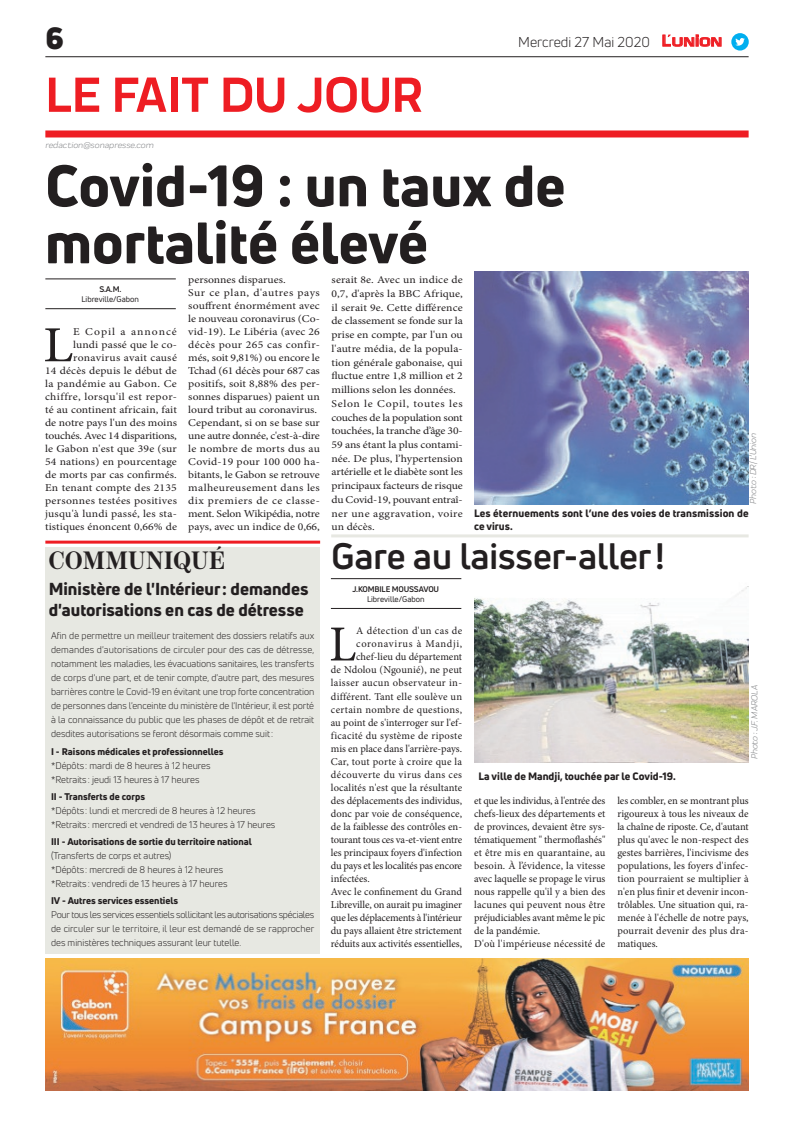
<style>
.page{position:relative;width:794px;height:1129px;background:#fff}
.page>*{position:absolute;margin:0;border:0;box-sizing:border-box;transform-origin:0 0}
.t1{font:800 57px/57px "Uni Neue";color:#231f20}
.t2{font:700 51px "Praktika";color:#ee1d23}
.t3{font:50.5px "Minion Pro";color:#231f20;scale:1.11 1}
.t4{font:50.5px "Minion Pro";color:#231f20}
.t5{font:700 36px "Uni Neue";color:#231f20}
.t6{font:900 30px "Uni Neue";color:#231f20}
.t7{font:600 25px "Scotch Deck";color:#231f20}
.t8{font:800 17px/20.4px "Uni Neue";color:#231f20}
.t9{font:14px "Uni Neue";color:#231f20}
.t10{font:10.5px/13px "Minion Pro";color:#231f20;scale:1.11 1}
.t11{font:10.5px/13px "Minion Pro";color:#231f20}
.t12{font:800 10.5px/12.6px "Uni Neue";letter-spacing:.01em;color:#231f20}
.t13{font:10.5px "Minion Pro";letter-spacing:.03em;color:#231f20}
.t14{font:10.5px "Minion Pro";letter-spacing:-.02em;color:#231f20}
.t15{font:10.5px "Minion Pro";letter-spacing:.02em;color:#231f20}
.t16{font:10.5px "Minion Pro";letter-spacing:.025em;color:#231f20}
.t17{font:10.5px "Minion Pro";letter-spacing:.035em;color:#231f20}
.t18{font:10.5px "Minion Pro";letter-spacing:.06em;color:#231f20}
.t19{font:9.5px/14px "Uni Neue";color:#231f20}
.t20{font:800 9.5px "Uni Neue";color:#231f20}
.t21{font:italic 9px "Praktika";color:#818386}
.t22{font:8px "Uni Neue";color:#231f20}
.t23{font:700 8px "Uni Neue";letter-spacing:-.02em;color:#231f20}
.s1{font-family:"Eurostile";font-weight:600;font-size:14.9px;color:#ee1d23}
.s2{font-family:"Eurostile";font-weight:600;font-size:11.4px;color:#ee1d23}
</style>
<div class="page">
<hr style="left:45px;top:56px;width:703px;height:1px;background:#231f20">
<div style="left:45px;top:130px;width:703px;height:7px;background:#ee1d23"></div>
<svg style="left:662px;top:34px;width:60px;height:13px"></svg>
<div style="left:731px;top:33px;width:17px;height:18px;background:#00aeef;border-radius:50%"></div>
<svg style="left:735px;top:38px;width:10px;height:8px"></svg>
<div style="left:45px;top:547px;width:275px;height:405px;background:#e7e8e2"></div>
<hr style="left:45px;top:540px;width:275px;height:3px;background:#ee1d23">
<img style="left:45px;top:958px;width:703px;height:132px">
<hr style="left:45px;top:308px;width:131px;height:1px;background:#231f20">
<hr style="left:45px;top:279px;width:131px;height:1px;background:#231f20">
<hr style="left:331px;top:608px;width:130px;height:1px;background:#231f20">
<hr style="left:331px;top:578px;width:130px;height:1px;background:#231f20">
<img style="left:474px;top:586px;width:274px;height:176px">
<img style="left:474px;top:271px;width:274px;height:233px">
<hr style="left:331px;top:534px;width:417px;height:3px;background:#e7e8e2">
<h3 class="t6" style="left:45px;top:17px;width:20px">6</h3>
<h2 class="t2" style="left:45px;top:54px;width:378px">LE FAIT DU JOUR</h2>
<p class="t21" style="left:45px;top:138px;width:110px">redaction@sonapresse.com</p>
<h3 class="t9" style="left:518px;top:33px;width:205px">Mercredi 27 Mai 2020 <span class="s1">L</span><span class="s2">UNION</span></h3>
<h1 class="t1" style="left:45px;top:156px;width:522px">Covid-19 : un taux de mortalité élevé</h1>
<p class="t23" style="left:99px;top:284px;width:23px">S.A.M.</p>
<p class="t22" style="left:82px;top:294px;width:59px">Libreville/Gabon</p>
<p class="t10" style="left:188px;top:273px;width:120px">personnes disparues.<br>Sur ce plan, d'autres pays souffrent énormément avec le nouveau coronavirus (Co&shy;vid-19). Le Libéria (avec 26 décès pour 265 cas confir&shy;més, soit 9,81%) ou encore le<br>Tchad (61 décès pour 687 cas positifs, soit 8,88% des per&shy;sonnes disparues) paient un lourd tribut au coronavirus.<br>Cependant, si on se base sur une autre donnée, c'est-à-dire le nombre de morts dus au<br>Covid-19 pour 100 000 ha&shy;bitants, le Gabon se retrouve malheureusement dans les dix premiers de ce classe&shy;ment. Selon Wikipédia, notre pays, avec un indice de 0,66,</p>
<p class="t10" style="left:331px;top:273px;width:120px;line-height:13.7px">serait 8e. Avec un indice de<br>0,7, d'après la BBC Afrique, il serait 9e. Cette différence de classement se fonde sur la prise en compte, par l'un ou l'autre média, de la popula&shy;tion générale gabonaise, qui fluctue entre 1,8 million et 2 millions selon les données.<br>Selon le Copil, toutes les couches de la population sont touchées, la tranche d’âge 30-<br>59 ans étant la plus contami&shy;née. De plus, l’hypertension artérielle et le diabète sont les principaux facteurs de risque du Covid-19, pouvant entraî&shy;ner une aggravation, voire un décès.</p>
<p class="t10" style="left:45px;top:325px;width:120px;text-align:right">E Copil a annoncé<br>lundi passé que le co&shy;ronavirus avait causé<br>14 décès depuis le début de la pandémie au Gabon. Ce chiffre, lorsqu'il est repor&shy;té au continent africain, fait de notre pays l'un des moins touchés. Avec 14 disparitions, le Gabon n'est que 39e (sur<br>54 nations) en pourcentage de morts par cas confirmés.<br>En tenant compte des 2135 personnes testées positives jusqu'à lundi passé, les sta&shy;tistiques énoncent 0,66% de</p>
<h3 class="t3" style="left:43px;top:311px;width:29px">L</h3>
<p class="t21" style="left:746px;top:503px;width:73px;rotate:-90deg">Photo : DR/ L’Union</p>
<p class="t12" style="left:474px;top:507px;width:276px">Les éternuements sont l’une des voies de transmission de ce virus.</p>
<h3 class="t7" style="left:48px;top:546px;width:178px">COMMUNIQUÉ</h3>
<h3 class="t8" style="left:49px;top:578px;width:261px">Ministère de l'Intérieur: demandes d'autorisations en cas de détresse</h3>
<p class="t19" style="left:51px;top:628px;width:265px;text-align:justify">Afin de permettre un meilleur traitement des dossiers relatifs aux demandes d'autorisations de circuler pour des cas de détresse, notamment les maladies, les évacuations sanitaires, les transferts de corps d'une part, et de tenir compte, d'autre part, des mesures barrières contre le Covid-19 en évitant une trop forte concentration de personnes dans l'enceinte du ministère de l'Intérieur, il est porté à la connaissance du public que les phases de dépôt et de retrait desdites autorisations se feront désormais comme suit:</p>
<p class="t20" style="left:51px;top:745px;width:174px">I - Raisons médicales et professionnelles</p>
<p class="t19" style="left:51px;top:758px;width:161px">*Dépôts : mardi de 8 heures à 12 heures *Retraits : jeudi 13 heures à 17 heures</p>
<p class="t20" style="left:51px;top:790px;width:96px">II - Transferts de corps</p>
<p class="t19" style="left:51px;top:803px;width:226px">*Dépôts : lundi et mercredi de 8 heures à 12 heures *Retraits : mercredi et vendredi de 13 heures à 17 heures</p>
<p class="t20" style="left:51px;top:835px;width:202px">III - Autorisations de sortie du territoire national</p>
<p class="t19" style="left:51px;top:848px;width:178px">(Transferts de corps et autres)<br>*Dépôts : mercredi de 8 heures à 12 heures *Retraits : vendredi de 13 heures à 17 heures</p>
<p class="t20" style="left:51px;top:894px;width:129px">IV - Autres services essentiels</p>
<p class="t19" style="left:51px;top:907px;width:265px;text-align:justify">Pour tous les services essentiels sollicitant les autorisations spéciales de circuler sur le territoire, il leur est demandé de se rapprocher des ministères techniques assurant leur tutelle.</p>
<h3 class="t5" style="left:331px;top:533px;width:335px">Gare au laisser-aller!</h3>
<p class="t23" style="left:352px;top:583px;width:88px">J.KOMBILE MOUSSAVOU</p>
<p class="t22" style="left:367px;top:594px;width:59px">Libreville/Gabon</p>
<h3 class="t4" style="left:329px;top:610px;width:29px">L</h3>
<p class="t13" style="left:356px;top:624px;width:107px">A détection d'un cas de</p>
<p class="t18" style="left:356px;top:637px;width:107px">coronavirus à Mandji,</p>
<p class="t11" style="left:356px;top:650px;width:107px">chef-lieu du département</p>
<p class="t11" style="left:331px;top:663px;width:133px">de Ndolou (Ngounié), ne peut</p>
<p class="t13" style="left:331px;top:676px;width:133px">laisser aucun observateur in-</p>
<p class="t15" style="left:331px;top:689px;width:133px">différent. Tant elle soulève un</p>
<p class="t13" style="left:331px;top:702px;width:133px">certain nombre de questions,</p>
<p class="t11" style="left:331px;top:715px;width:133px">au point de s'interroger sur l'ef-</p>
<p class="t16" style="left:331px;top:728px;width:133px">ficacité du système de riposte</p>
<p class="t11" style="left:331px;top:741px;width:133px">mis en place dans l'arrière-pays.</p>
<p class="t11" style="left:331px;top:754px;width:133px">Car, tout porte à croire que la</p>
<p class="t17" style="left:331px;top:767px;width:133px">découverte du virus dans ces</p>
<p class="t11" style="left:331px;top:780px;width:133px">localités n'est que la résultante</p>
<p class="t11" style="left:331px;top:793px;width:133px">des déplacements des individus,</p>
<p class="t11" style="left:331px;top:806px;width:133px">donc par voie de conséquence,</p>
<p class="t11" style="left:331px;top:819px;width:133px">de la faiblesse des contrôles en-</p>
<p class="t14" style="left:331px;top:832px;width:133px">tourant tous ces va-et-vient entre</p>
<p class="t11" style="left:331px;top:845px;width:133px">les principaux foyers d'infection</p>
<p class="t11" style="left:331px;top:858px;width:133px">du pays et les localités pas encore</p>
<p class="t11" style="left:331px;top:871px;width:40px">infectées.</p>
<p class="t11" style="left:331px;top:884px;width:133px">Avec le confinement du Grand</p>
<p class="t11" style="left:331px;top:897px;width:133px">Libreville, on aurait pu imaginer</p>
<p class="t14" style="left:331px;top:910px;width:133px">que les déplacements à l'intérieur</p>
<p class="t11" style="left:331px;top:923px;width:133px">du pays allaient être strictement</p>
<p class="t11" style="left:331px;top:936px;width:133px">réduits aux activités essentielles,</p>
<p class="t12" style="left:478px;top:769px;width:199px">La ville de Mandji, touchée par le Covid-19.</p>
<p class="t21" style="left:748px;top:759px;width:76px;rotate:-90deg">Photo : J.F. MAROLA</p>
<p class="t11" style="left:474px;top:793px;width:133px">et que les individus, à l'entrée des chefs-lieux des départements et de provinces, devaient être sys&shy;tématiquement " thermoflashés" et être mis en quarantaine, au besoin. À l’évidence, la vitesse avec laquelle se propage le virus nous rappelle qu'il y a bien des lacunes qui peuvent nous être préjudiciables avant même le pic de la pandémie.<br>D'où l'impérieuse nécessité de</p>
<p class="t11" style="left:617px;top:793px;width:133px;text-align:justify">les combler, en se montrant plus rigoureux à tous les niveaux de la chaîne de riposte. Ce, d'autant plus qu'avec le non-respect des gestes barrières, l'incivisme des populations, les foyers d'infec&shy;tion pourraient se multiplier à n'en plus finir et devenir incon&shy;trôlables. Une situation qui, ra&shy;menée à l'échelle de notre pays, pourrait devenir des plus dra&shy;matiques.</p>
</div>
